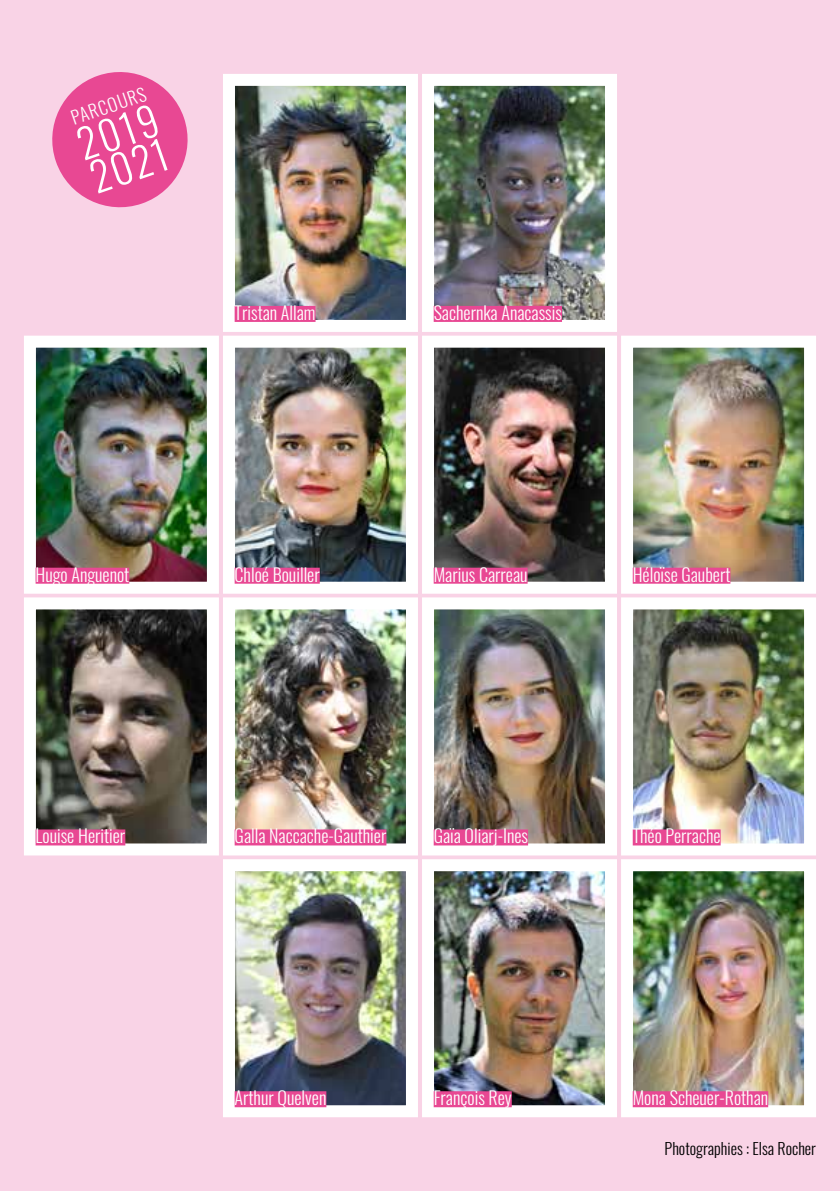
<style>
.page{position:relative;width:840px;height:1191px;background:#fff}
.page>*{position:absolute;margin:0;border:0;box-sizing:border-box;transform-origin:0 0}
.t1{font:300 40.4px/35.6px "Oswald";color:#fff}
.t2{font:300 18px "Oswald";color:#fff}
.t3{font:300 17.8px "Oswald";color:#fff}
.t4{font:300 16px "Oswald";color:#000}
</style>
<div class="page">
<div style="left:0;top:0;width:839px;height:1191px;background:#f9d3e6"></div>
<svg style="left:52px;top:72px;width:136px;height:136px"></svg>
<img style="left:236px;top:87px;width:169px;height:232px">
<div style="left:223px;top:74px;width:195px;height:258px;border:12px solid #fff"></div>
<img style="left:236px;top:349px;width:169px;height:231px">
<div style="left:223px;top:336px;width:195px;height:257px;border:12px solid #fff"></div>
<img style="left:236px;top:610px;width:169px;height:232px">
<div style="left:223px;top:597px;width:195px;height:258px;border:12px solid #fff"></div>
<img style="left:37px;top:610px;width:169px;height:232px">
<div style="left:24px;top:597px;width:195px;height:258px;border:12px solid #fff"></div>
<img style="left:435px;top:87px;width:168px;height:232px">
<div style="left:422px;top:74px;width:194px;height:258px;border:12px solid #fff"></div>
<img style="left:435px;top:349px;width:168px;height:231px">
<div style="left:422px;top:336px;width:194px;height:257px;border:12px solid #fff"></div>
<img style="left:435px;top:610px;width:168px;height:232px">
<div style="left:422px;top:597px;width:194px;height:258px;border:12px solid #fff"></div>
<img style="left:37px;top:349px;width:169px;height:231px">
<div style="left:24px;top:336px;width:195px;height:257px;border:12px solid #fff"></div>
<img style="left:633px;top:349px;width:169px;height:231px">
<div style="left:620px;top:336px;width:195px;height:257px;border:12px solid #fff"></div>
<img style="left:633px;top:610px;width:169px;height:232px">
<div style="left:620px;top:597px;width:195px;height:258px;border:12px solid #fff"></div>
<img style="left:435px;top:872px;width:168px;height:232px">
<div style="left:422px;top:859px;width:194px;height:258px;border:12px solid #fff"></div>
<img style="left:236px;top:872px;width:169px;height:232px">
<div style="left:223px;top:859px;width:195px;height:258px;border:12px solid #fff"></div>
<img style="left:633px;top:872px;width:169px;height:232px">
<div style="left:620px;top:859px;width:195px;height:258px;border:12px solid #fff"></div>
<div style="left:234px;top:306px;width:81px;height:16px;background:#e84893"></div>
<div style="left:234px;top:567px;width:85px;height:16px;background:#e84893"></div>
<div style="left:234px;top:829px;width:152px;height:16px;background:#e84893"></div>
<div style="left:234px;top:1091px;width:92px;height:16px;background:#e84893"></div>
<div style="left:36px;top:567px;width:93px;height:16px;background:#e84893"></div>
<div style="left:36px;top:829px;width:89px;height:16px;background:#e84893"></div>
<div style="left:632px;top:567px;width:98px;height:16px;background:#e84893"></div>
<div style="left:632px;top:829px;width:88px;height:16px;background:#e84893"></div>
<div style="left:632px;top:1091px;width:135px;height:16px;background:#e84893"></div>
<div style="left:433px;top:306px;width:128px;height:16px;background:#e84893"></div>
<div style="left:433px;top:567px;width:94px;height:16px;background:#e84893"></div>
<div style="left:433px;top:829px;width:95px;height:16px;background:#e84893"></div>
<div style="left:433px;top:1091px;width:78px;height:16px;background:#e84893"></div>
<p class="t3" style="left:66px;top:103px;width:79px;rotate:-19deg">PARCOURS</p>
<h1 class="t1" style="left:71px;top:124px;width:84px;rotate:-19deg">2019<br>2021</h1>
<p class="t2" style="left:234px;top:296px;width:82px">Tristan Allam</p>
<p class="t2" style="left:433px;top:296px;width:130px">Sachernka Anacassis</p>
<p class="t2" style="left:36px;top:558px;width:95px">Hugo Anguenot</p>
<p class="t2" style="left:36px;top:820px;width:91px">Louise Heritier</p>
<p class="t2" style="left:234px;top:558px;width:87px">Chloé Bouiller</p>
<p class="t2" style="left:433px;top:558px;width:95px">Marius Carreau</p>
<p class="t2" style="left:632px;top:558px;width:99px">Héloïse Gaubert</p>
<p class="t2" style="left:234px;top:820px;width:153px">Galla Naccache-Gauthier</p>
<p class="t2" style="left:433px;top:820px;width:96px">Gaïa Oliarj-Ines</p>
<p class="t2" style="left:632px;top:820px;width:89px">Théo Perrache</p>
<p class="t2" style="left:234px;top:1081px;width:93px">Arthur Quelven</p>
<p class="t2" style="left:433px;top:1081px;width:79px">François Rey</p>
<p class="t2" style="left:632px;top:1081px;width:137px">Mona Scheuer-Rothan</p>
<p class="t4" style="left:664px;top:1133px;width:153px">Photographies : Elsa Rocher</p>
</div>
